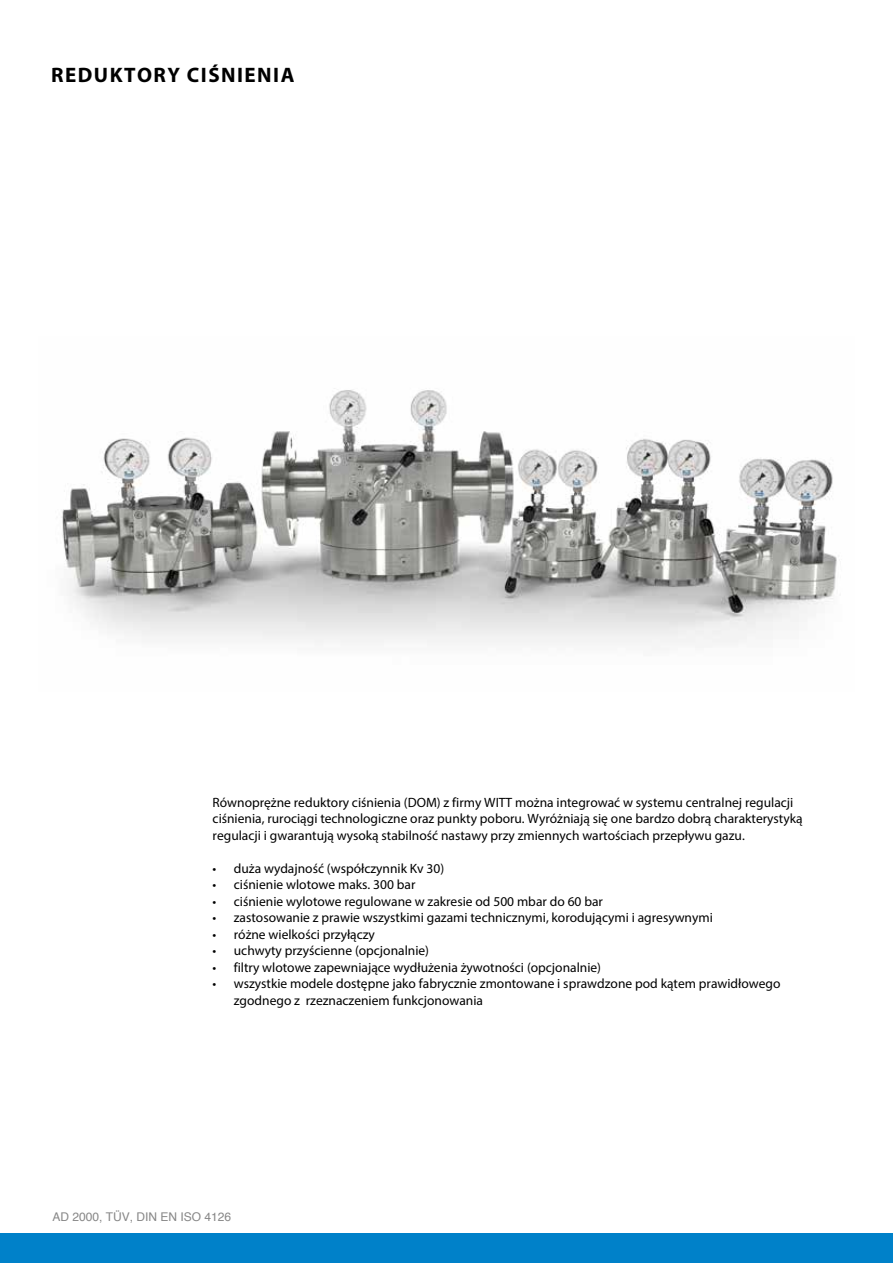
<style>
.page{position:relative;width:893px;height:1263px;background:#fff}
.page>*{position:absolute;margin:0;border:0;box-sizing:border-box;transform-origin:0 0}
.t1{font:700 21px "Myriad Pro";letter-spacing:.07em;color:#000}
.t2{font:13.5px/16.5px "Myriad Pro";color:#000}
.t3{font:12px "Helvetica";color:#878787}
</style>
<div class="page">
<img style="left:61px;top:388px;width:776px;height:255px">
<div style="left:0;top:1234px;width:893px;height:29px;background:#0081c9"></div>
<h1 class="t1" style="left:51px;top:61px;width:245px">REDUKTORY CIŚNIENIA</h1>
<p class="t2" style="left:213px;top:794px;width:591px">Równoprężne reduktory ciśnienia (DOM) z firmy WITT można integrować w systemu centralnej regulacji ciśnienia, rurociągi technologiczne oraz punkty poboru. Wyróżniają się one bardzo dobrą charakterystyką regulacji i gwarantują wysoką stabilność nastawy przy zmiennych wartościach przepływu gazu.</p>
<p class="t2" style="left:213px;top:860px;width:233px">• duża wydajność (współczynnik Kv 30)</p>
<p class="t2" style="left:213px;top:876px;width:204px">• ciśnienie wlotowe maks. 300 bar</p>
<p class="t2" style="left:213px;top:893px;width:392px">• ciśnienie wylotowe regulowane w zakresie od 500 mbar do 60 bar</p>
<p class="t2" style="left:213px;top:909px;width:502px">• zastosowanie z prawie wszystkimi gazami technicznymi, korodującymi i agresywnymi</p>
<p class="t2" style="left:213px;top:926px;width:164px">• różne wielkości przyłączy</p>
<p class="t2" style="left:213px;top:942px;width:218px">• uchwyty przyścienne (opcjonalnie)</p>
<p class="t2" style="left:213px;top:959px;width:390px">• filtry wlotowe zapewniające wydłużenia żywotności (opcjonalnie)</p>
<p class="t2" style="left:234px;top:975px;width:548px;text-indent:-21px">• wszystkie modele dostępne jako fabrycznie zmontowane i sprawdzone pod kątem prawidłowego zgodnego z rzeznaczeniem funkcjonowania</p>
<p class="t3" style="left:52px;top:1207px;width:180px">AD 2000, TÜV, DIN EN ISO 4126</p>
</div>
